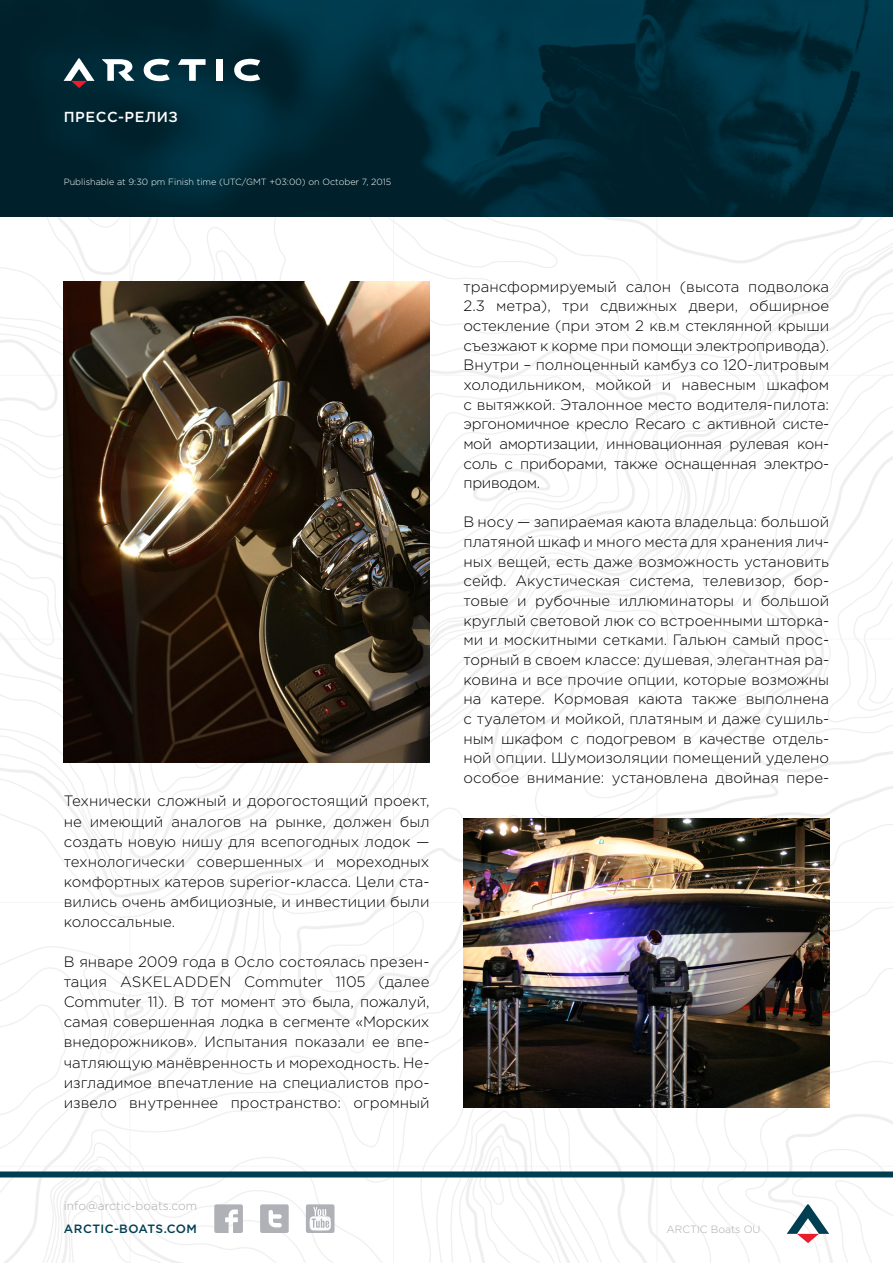
<style>
.page{position:relative;width:893px;height:1263px;background:#fff}
.page>*{position:absolute;margin:0;border:0;box-sizing:border-box;transform-origin:0 0}
.t1{font:300 15px/20.1px "Gotham Pro";color:#000}
.t2{font:300 15px "Gotham Pro";letter-spacing:-.02em;color:#000}
.t3{font:500 14.55px "Gotham Pro";letter-spacing:.04em;color:#fff}
.t4{font:300 12px "Gotham Pro";color:#a7a9ac}
.t5{font:500 12px "Gotham Pro";letter-spacing:.04em;color:#003e52}
.t6{font:300 10.5px "Gotham Pro";color:#a7a9ac}
.t7{font:300 9px "Gotham Pro";color:#fff}
</style>
<div class="page">
<img style="left:0;top:216px;width:893px;height:1047px">
<svg style="left:0;top:0;width:893px;height:216px;background:#002b39"></svg>
<svg style="left:144px;top:59px;width:26px;height:22px"></svg>
<svg style="left:234px;top:59px;width:26px;height:22px"></svg>
<div style="left:216px;top:59px;width:7px;height:22px;background:#fff"></div>
<svg style="left:102px;top:59px;width:33px;height:22px"></svg>
<svg style="left:178px;top:59px;width:28px;height:22px"></svg>
<svg style="left:64px;top:58px;width:31px;height:30px"></svg>
<div style="left:0;top:1171px;width:893px;height:6px;background:#003e52"></div>
<img style="left:463px;top:818px;width:366px;height:290px">
<img style="left:64px;top:281px;width:365px;height:482px">
<svg style="left:787px;top:1204px;width:42px;height:39px"></svg>
<svg style="left:214px;top:1204px;width:29px;height:29px"></svg>
<svg style="left:260px;top:1204px;width:29px;height:29px"></svg>
<svg style="left:306px;top:1204px;width:28px;height:29px"></svg>
<p class="t3" style="left:64px;top:108px;width:116px">ПРЕСС-РЕЛИЗ</p>
<p class="t7" style="left:64px;top:177px;width:329px">Publishable at 9:30 pm Finish time (UTC/GMT +03:00) on October 7, 2015</p>
<p class="t1" style="left:64px;top:791px;width:367px;text-align:right">Технически сложный и дорогостоящий проект, был</p>
<p class="t1" style="left:90px;top:811px;width:75px">имеющий</p>
<p class="t1" style="left:64px;top:811px;width:20px">не</p>
<p class="t1" style="left:64px;top:831px;width:367px">создать новую нишу для всепогодных лодок —</p>
<p class="t1" style="left:336px;top:851px;width:95px">мореходных</p>
<p class="t1" style="left:171px;top:811px;width:72px">аналогов</p>
<p class="t1" style="left:275px;top:811px;width:52px">рынке,</p>
<p class="t1" style="left:334px;top:811px;width:59px">должен</p>
<p class="t1" style="left:249px;top:811px;width:19px">на</p>
<p class="t1" style="left:64px;top:851px;width:123px">технологически</p>
<p class="t1" style="left:64px;top:892px;width:367px">вились очень амбициозные и, инвестиции были</p>
<p class="t1" style="left:197px;top:851px;width:107px">совершенных</p>
<p class="t1" style="left:315px;top:851px;width:11px">и</p>
<p class="t1" style="left:64px;top:871px;width:367px">комфортных катеров superior-класса. Цели ста-</p>
<p class="t1" style="left:64px;top:912px;width:113px">колоссальные.</p>
<p class="t1" style="left:64px;top:952px;width:367px">В январе 2009 года в Осло состоялась презен-</p>
<p class="t1" style="left:64px;top:992px;width:367px">Commuter 11 В.) тот момент это была, пожалуй, самая совершенная лодка в сегменте «Морских</p>
<p class="t1" style="left:379px;top:972px;width:52px">(далее</p>
<p class="t1" style="left:244px;top:972px;width:80px">Commuter</p>
<p class="t1" style="left:336px;top:972px;width:31px">1105</p>
<p class="t1" style="left:120px;top:972px;width:24px">Askeladden</p>
<p class="t1" style="left:64px;top:972px;width:45px">тация</p>
<p class="t1" style="left:64px;top:1032px;width:135px">внедорожников .»</p>
<p class="t1" style="left:204px;top:1032px;width:85px">Испытания</p>
<p class="t1" style="left:295px;top:1032px;width:72px">показали</p>
<p class="t1" style="left:372px;top:1032px;width:19px">ее</p>
<p class="t1" style="left:397px;top:1032px;width:34px">впе-</p>
<p class="t1" style="left:184px;top:1052px;width:246px">̈вренность и мореходность. Не-</p>
<p class="t1" style="left:64px;top:1052px;width:131px">чатляющую мане</p>
<p class="t1" style="left:64px;top:1072px;width:367px">изгладимое впечатление на специалистов про-</p>
<p class="t1" style="left:64px;top:1092px;width:55px">извело</p>
<p class="t1" style="left:129px;top:1092px;width:91px">внутреннее</p>
<p class="t1" style="left:231px;top:1092px;width:112px">пространство:</p>
<p class="t1" style="left:353px;top:1092px;width:78px">огромный</p>
<p class="t1" style="left:463px;top:276px;width:155px">трансформируемый</p>
<p class="t1" style="left:626px;top:276px;width:47px">салон</p>
<p class="t1" style="left:680px;top:276px;width:61px">(высота</p>
<p class="t1" style="left:748px;top:276px;width:82px">подволока</p>
<p class="t1" style="left:496px;top:296px;width:56px">метра ,)</p>
<p class="t1" style="left:749px;top:296px;width:81px">обширное</p>
<p class="t1" style="left:463px;top:296px;width:23px">2.3</p>
<p class="t1" style="left:463px;top:316px;width:367px">остекление (при этом 2 кв м. стеклянной крыши</p>
<p class="t1" style="left:463px;top:335px;width:367px">съезжают к корме при помощи электропривода .(</p>
<p class="t1" style="left:463px;top:355px;width:367px">Внутри – полноценный камбуз со 120-литровым</p>
<p class="t1" style="left:766px;top:375px;width:64px">шкафом</p>
<p class="t1" style="left:562px;top:296px;width:28px">три</p>
<p class="t1" style="left:600px;top:296px;width:79px">сдвижных</p>
<p class="t1" style="left:689px;top:296px;width:51px">двери,</p>
<p class="t1" style="left:595px;top:375px;width:58px">мойкой</p>
<p class="t1" style="left:463px;top:375px;width:367px;line-height:19.6px">холодильником,<br>с вытяжкой. Эталонное место водителя-пилота:</p>
<p class="t1" style="left:681px;top:375px;width:76px">навесным</p>
<p class="t1" style="left:662px;top:375px;width:11px">и</p>
<p class="t2" style="left:463px;top:416px;width:367px">эргономичное кресло Recaro с активной систе-</p>
<p class="t1" style="left:463px;top:434px;width:30px">мой</p>
<p class="t2" style="left:499px;top:435px;width:101px">амортизации,</p>
<p class="t2" style="left:606px;top:435px;width:117px">инновационная</p>
<p class="t2" style="left:730px;top:435px;width:61px">рулевая</p>
<p class="t1" style="left:797px;top:434px;width:34px">кон-</p>
<p class="t1" style="left:463px;top:453px;width:36px">соль</p>
<p class="t1" style="left:505px;top:453px;width:10px">с</p>
<p class="t2" style="left:520px;top:455px;width:88px">приборами,</p>
<p class="t1" style="left:614px;top:453px;width:45px">также</p>
<p class="t2" style="left:665px;top:455px;width:93px">оснащенная</p>
<p class="t2" style="left:764px;top:455px;width:67px">электро-</p>
<p class="t2" style="left:463px;top:475px;width:78px">приводом.</p>
<p class="t1" style="left:463px;top:512px;width:367px">В носу — запираемая каюта владельца: большой</p>
<p class="t1" style="left:463px;top:552px;width:367px">ных вещей, есть даже возможность установить</p>
<p class="t1" style="left:463px;top:532px;width:367px">платяной шкаф и много места для хранения лич-</p>
<p class="t1" style="left:463px;top:571px;width:45px">сейф.</p>
<p class="t1" style="left:463px;top:591px;width:46px">товые</p>
<p class="t1" style="left:515px;top:571px;width:107px">Акустическая</p>
<p class="t1" style="left:629px;top:571px;width:66px">система,</p>
<p class="t1" style="left:703px;top:571px;width:84px">телевизор,</p>
<p class="t1" style="left:794px;top:571px;width:37px">бор-</p>
<p class="t1" style="left:517px;top:591px;width:11px">и</p>
<p class="t1" style="left:535px;top:591px;width:77px">рубочные</p>
<p class="t1" style="left:619px;top:591px;width:117px">иллюминаторы</p>
<p class="t1" style="left:743px;top:591px;width:11px">и</p>
<p class="t1" style="left:761px;top:591px;width:70px">большой</p>
<p class="t1" style="left:463px;top:610px;width:367px">круглый световой люк со встроенными шторка-</p>
<p class="t1" style="left:463px;top:630px;width:367px">ми и москитными сетками. Гальюн самый прос-</p>
<p class="t1" style="left:463px;top:650px;width:367px">торный в своем классе: душевая, элегантная ра-</p>
<p class="t1" style="left:463px;top:669px;width:367px">ковина и все прочие опции, которые возможны</p>
<p class="t1" style="left:463px;top:689px;width:19px">на</p>
<p class="t1" style="left:490px;top:689px;width:56px">катере.</p>
<p class="t1" style="left:554px;top:689px;width:77px">Кормовая</p>
<p class="t1" style="left:638px;top:689px;width:46px">каюта</p>
<p class="t1" style="left:692px;top:689px;width:46px">также</p>
<p class="t1" style="left:746px;top:689px;width:85px">выполнена</p>
<p class="t1" style="left:463px;top:709px;width:367px">с туалетом и мойкой, платяным и даже сушиль-</p>
<p class="t1" style="left:463px;top:728px;width:32px">ным</p>
<p class="t1" style="left:501px;top:728px;width:64px">шкафом</p>
<p class="t1" style="left:570px;top:728px;width:10px">с</p>
<p class="t1" style="left:586px;top:728px;width:92px">подогревом</p>
<p class="t1" style="left:683px;top:728px;width:10px">в</p>
<p class="t1" style="left:699px;top:728px;width:68px">качестве</p>
<p class="t1" style="left:772px;top:728px;width:58px">отдель-</p>
<p class="t1" style="left:463px;top:748px;width:367px">ной опции. Шумоизоляции помещений уделено</p>
<p class="t1" style="left:463px;top:768px;width:57px">особое</p>
<p class="t1" style="left:527px;top:768px;width:79px">внимание:</p>
<p class="t1" style="left:612px;top:768px;width:98px">установлена</p>
<p class="t1" style="left:715px;top:768px;width:65px">двойная</p>
<p class="t1" style="left:786px;top:768px;width:44px">пере-</p>
<p class="t4" style="left:64px;top:1199px;width:135px">info@arctic-boats.com</p>
<p class="t5" style="left:64px;top:1222px;width:135px">ARCTIC-BOATS.COM</p>
<p class="t6" style="left:666px;top:1223px;width:96px">ARCTIC Boats OU</p>
</div>
